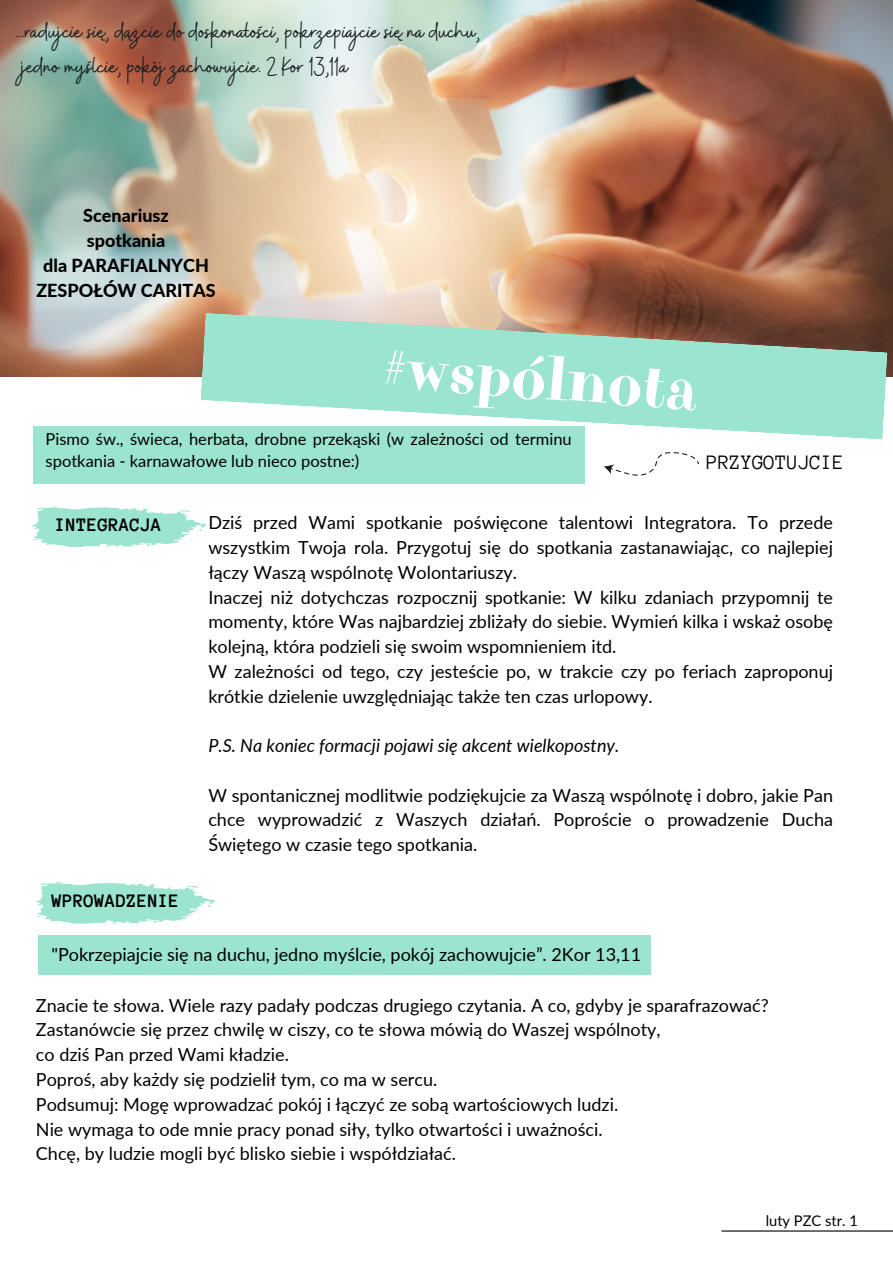
<style>
.page{position:relative;width:893px;height:1264px;background:#fff}
.page>*{position:absolute;margin:0;border:0;box-sizing:border-box;transform-origin:0 0}
.t1{font:66px "Purple Purse";color:#fff}
.t2{font:26.7px/35.1px "Buffalo";color:#161e21}
.t3{font:21px "Anonymous Pro";color:#000}
.t4{font:700 19.5px "Anonymous Pro";color:#000}
.t5{font:18px/24.8px "Lato";color:#000}
.t6{font:800 18px/24.8px "Lato";color:#000;text-align:center}
.t7{font:italic 18px "Lato";color:#000}
.t8{font:16.5px/22.5px "Lato";color:#000}
.t9{font:14.7px "Lato";color:#000}
</style>
<div class="page">
<img style="left:0;top:0;width:892px;height:376px">
<div style="left:33px;top:426px;width:551px;height:58px;background:#9ae4d0"></div>
<svg style="left:603px;top:452px;width:96px;height:23px"></svg>
<svg style="left:32px;top:506px;width:175px;height:41px"></svg>
<hr style="left:721px;top:1230px;width:171px;height:1px;background:#000">
<svg style="left:200px;top:313px;width:687px;height:126px;fill:#9ae4d0"></svg>
<svg style="left:36px;top:882px;width:180px;height:41px"></svg>
<div style="left:38px;top:935px;width:613px;height:40px;background:#9ae4d0"></div>
<h3 class="t2" style="left:21px;top:16px;width:460px">.radujcie się, dążcie do doskonałości, pokrzepiajcie się na duchu, jedno myślcie, pokój zachowujcie. 2 Kor 13,11a</h3>
<p class="t6" style="left:36px;top:203px;width:181px">Scenariusz<br>spotkania<br>dla PARAFIALNYCH<br>ZESPOŁÓW CARITAS</p>
<p class="t1" style="left:385px;top:327px;width:317px;rotate:4deg">#wspólnota</p>
<h5 class="t8" style="left:46px;top:427px;width:527px">Pismo św., świeca, herbata, drobne przekąski (w zależności od terminu spotkania - karnawałowe lub nieco postne:)</h5>
<h2 class="t3" style="left:706px;top:452px;width:139px">PRZYGOTUJCIE</h2>
<h4 class="t4" style="left:55px;top:515px;width:108px">INTEGRACJA</h4>
<h1 class="t5" style="left:208px;top:510px;width:626px">Dziś przed Wami spotkanie poświęcone talentowi Integratora. To przede wszystkim Twoja rola. Przygotuj się do spotkania zastanawiając, co najlepiej łączy Waszą wspólnotę Wolontariuszy.<br>Inaczej niż dotychczas rozpocznij spotkanie: W kilku zdaniach przypomnij te momenty, które Was najbardziej zbliżały do siebie. Wymień kilka i wskaż osobę kolejną, która podzieli się swoim wspomnieniem itd.<br>W zależności od tego, czy jesteście po, w trakcie czy po feriach zaproponuj krótkie dzielenie uwzględniając także ten czas urlopowy.</h1>
<p class="t7" style="left:208px;top:734px;width:412px">P.S. Na koniec formacji pojawi się akcent wielkopostny.</p>
<h6 class="t5" style="left:208px;top:782px;width:626px;text-align:justify">W spontanicznej modlitwie podziękujcie za Waszą wspólnotę i dobro, jakie Pan chce wyprowadzić z Waszych działań. Poproście o prowadzenie Ducha Świętego w czasie tego spotkania.</h6>
<h6 class="t4" style="left:52px;top:891px;width:129px">WPROWADZENIE</h6>
<h6 class="t5" style="left:51px;top:941px;width:591px">"Pokrzepiajcie się na duchu, jedno myślcie, pokój zachowujcie”. 2Kor 13,11</h6>
<h6 class="t5" style="left:36px;top:992px;width:734px">Znacie te słowa. Wiele razy padały podczas drugiego czytania. A co, gdyby je sparafrazować?<br>Zastanówcie się przez chwilę w ciszy, co te słowa mówią do Waszej wspólnoty,<br>co dziś Pan przed Wami kładzie.<br>Poproś, aby każdy się podzielił tym, co ma w sercu.<br>Podsumuj: Mogę wprowadzać pokój i łączyć ze sobą wartościowych ludzi.<br>Nie wymaga to ode mnie pracy ponad siły, tylko otwartości i uważności.<br>Chcę, by ludzie mogli być blisko siebie i współdziałać.</h6>
<p class="t9" style="left:765px;top:1211px;width:94px">luty PZC str. 1</p>
</div>
